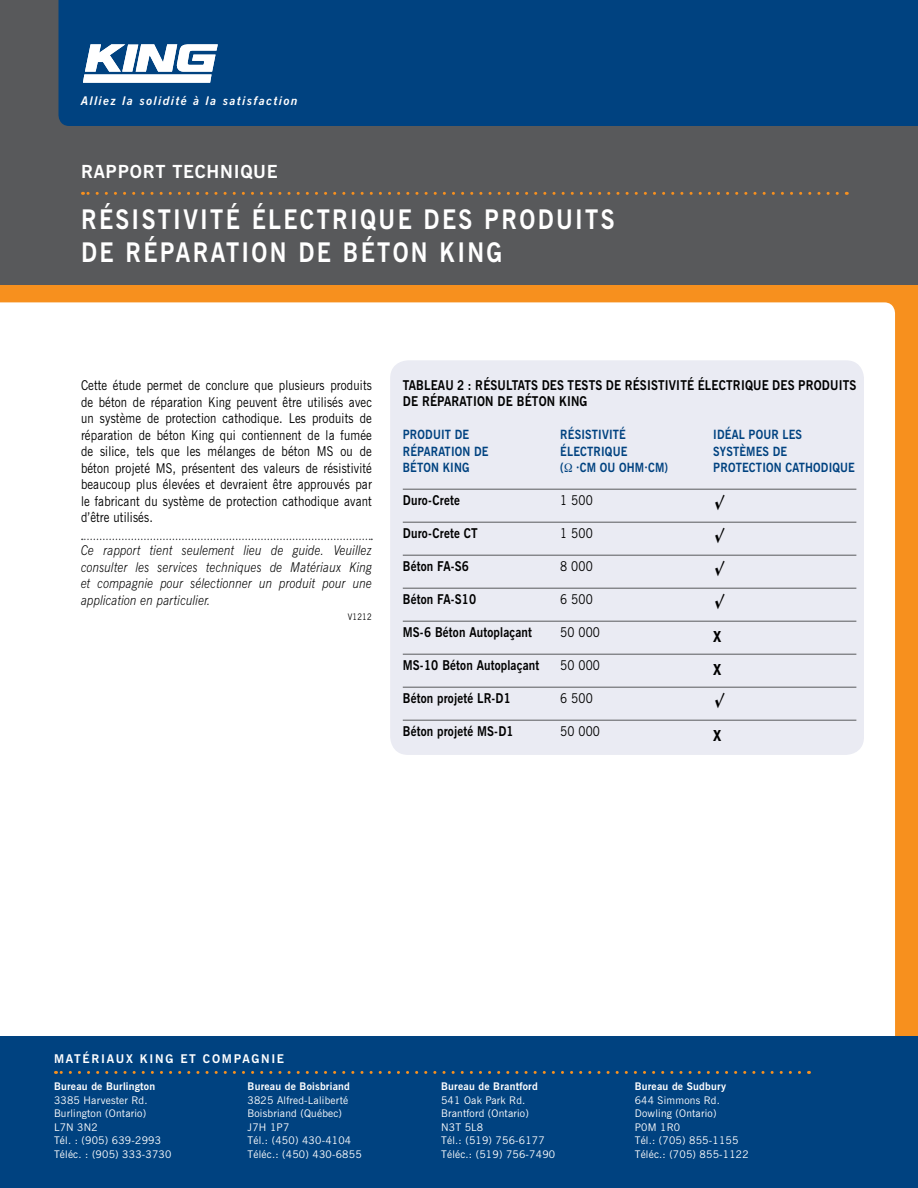
<style>
.page{position:relative;width:918px;height:1188px;background:#fff}
.page>*{position:absolute;margin:0;border:0;box-sizing:border-box;transform-origin:0 0}
.t1{font:700 27px/33px "News Gothic BT";letter-spacing:.1em;color:#fff;scale:.87 1}
.t2{font:21px "Commercial P01";color:#000;scale:.87 1}
.t3{font:700 21px "News Gothic BT";color:#000;scale:.87 1}
.t4{font:700 18px "News Gothic BT";letter-spacing:.04em;color:#fff}
.t5{font:13.5px/16.5px "News Gothic BT";letter-spacing:.015em;color:#000;text-align:justify;scale:.87 1}
.t6{font:700 13.5px/16.5px "News Gothic BT";letter-spacing:.015em;color:#000;scale:.87 1}
.t7{font:italic 300 13.5px/16.5px "News Gothic BT";letter-spacing:.015em;color:#000;text-align:justify;scale:.87 1}
.t8{font:700 12.75px "News Gothic BT";letter-spacing:.015em;color:#004280;scale:.87 1}
.t9{font:italic 700 12px "News Gothic BT";letter-spacing:.12em;color:#fff}
.t10{font:700 12px "News Gothic BT";letter-spacing:.14em;color:#fff}
.t11{font:10.5px/13.5px "News Gothic BT";letter-spacing:.02em;color:#fff}
.t12{font:700 10.5px "News Gothic BT";letter-spacing:.02em;color:#fff}
.t13{font:9px "News Gothic BT";letter-spacing:.015em;color:#000;scale:.87 1}
</style>
<div class="page">
<div style="left:0;top:0;width:918px;height:1091px;background:#f7901e"></div>
<div style="left:0;top:0;width:918px;height:285px;background:#58595b"></div>
<div style="left:0;top:302px;width:895px;height:735px;background:#fff"></div>
<div style="left:58px;top:0;width:860px;height:126px;background:#004280"></div>
<svg style="left:82px;top:192px;width:755px;height:3px"></svg>
<svg style="left:83px;top:44px;width:135px;height:39px;background:#b2c6d9"></svg>
<div style="left:0;top:1037px;width:918px;height:151px;background:#004280"></div>
<svg style="left:56px;top:1071px;width:744px;height:3px"></svg>
<svg style="left:82px;top:539px;width:290px;height:1px"></svg>
<div style="left:390px;top:360px;width:474px;height:395px;background:#eaebf3;border-radius:18px"></div>
<hr style="left:403px;top:489px;width:453px;height:1px;background:#58595b">
<hr style="left:403px;top:522px;width:453px;height:1px;background:#58595b">
<hr style="left:403px;top:555px;width:453px;height:1px;background:#58595b">
<hr style="left:403px;top:588px;width:453px;height:1px;background:#58595b">
<hr style="left:403px;top:621px;width:453px;height:1px;background:#58595b">
<hr style="left:403px;top:654px;width:453px;height:1px;background:#58595b">
<hr style="left:403px;top:687px;width:453px;height:1px;background:#58595b">
<hr style="left:403px;top:720px;width:453px;height:1px;background:#58595b">
<p class="t9" style="left:81px;top:94px;width:218px">Alliez la solidité à la satisfaction</p>
<h3 class="t4" style="left:81px;top:160px;width:198px">RAPPORT TECHNIQUE</h3>
<h1 class="t1" style="left:81px;top:203px;width:615px">RÉSISTIVITÉ ÉLECTRIQUE DES PRODUITS<br>DE RÉPARATION DE BÉTON KING</h1>
<p class="t5" style="left:81px;top:377px;width:336px">Cette étude permet de conclure que plusieurs produits de béton de réparation King peuvent être utilisés avec un système de protection cathodique. Les produits de réparation de béton King qui contiennent de la fumée de silice, tels que les mélanges de béton MS ou de béton projeté MS, présentent des valeurs de résistivité beaucoup plus élevées et devraient être approuvés par le fabricant du système de protection cathodique avant d’être utilisés.</p>
<p class="t7" style="left:81px;top:542px;width:336px">Ce rapport tient seulement lieu de guide. Veuillez consulter les services techniques de Matériaux King et compagnie pour sélectionner un produit pour une application en particulier.</p>
<p class="t13" style="left:348px;top:612px;width:29px">V1212</p>
<p class="t6" style="left:403px;top:377px;width:523px">TABLEAU 2 : RÉSULTATS DES TESTS DE RÉSISTIVITÉ ÉLECTRIQUE DES PRODUITS<br>DE RÉPARATION DE BÉTON KING</p>
<p class="t8" style="left:403px;top:427px;width:78px">PRODUIT DE</p>
<p class="t8" style="left:560px;top:427px;width:77px">RÉSISTIVITÉ</p>
<p class="t8" style="left:713px;top:427px;width:104px">I DÉAL POUR LES</p>
<p class="t8" style="left:403px;top:444px;width:100px">RÉPARATION DE</p>
<p class="t8" style="left:560px;top:444px;width:79px">ÉLECTRIQUE</p>
<p class="t8" style="left:713px;top:444px;width:87px">SYSTÈM ES DE</p>
<p class="t8" style="left:403px;top:460px;width:78px">BÉTON KING</p>
<p class="t8" style="left:560px;top:460px;width:126px">( ∙CM OU OHM ∙CM)</p>
<p class="t8" style="left:713px;top:460px;width:164px">PROTECTION CATHODIQUE</p>
<p class="t6" style="left:403px;top:492px;width:67px">DURO-CRETE</p>
<p class="t5" style="left:560px;top:492px;width:39px">1 500</p>
<h2 class="t2" style="left:713px;top:490px;width:17px">5</h2>
<p class="t6" style="left:403px;top:525px;width:79px">DURO-CRETE CT</p>
<p class="t5" style="left:560px;top:525px;width:39px">1 500</p>
<h2 class="t2" style="left:713px;top:523px;width:17px">5</h2>
<p class="t6" style="left:403px;top:558px;width:78px">BÉTON FA-S6</p>
<p class="t5" style="left:560px;top:558px;width:39px">8 000</p>
<h2 class="t2" style="left:713px;top:556px;width:17px">5</h2>
<p class="t6" style="left:403px;top:591px;width:86px">BÉTON FA-S10</p>
<p class="t5" style="left:560px;top:591px;width:39px">6 500</p>
<h2 class="t2" style="left:713px;top:589px;width:17px">5</h2>
<p class="t6" style="left:403px;top:624px;width:150px">MS-6 BÉTON AUTOPLAÇANT</p>
<p class="t5" style="left:560px;top:624px;width:47px">50 000</p>
<h2 class="t3" style="left:713px;top:622px;width:11px">X</h2>
<p class="t6" style="left:403px;top:657px;width:158px">MS-10 BÉTON AUTOPLAÇANT</p>
<p class="t5" style="left:560px;top:657px;width:47px">50 000</p>
<h2 class="t3" style="left:713px;top:655px;width:11px">X</h2>
<p class="t6" style="left:403px;top:690px;width:126px">BÉTON PROJETÉ LR-D1</p>
<p class="t5" style="left:560px;top:690px;width:39px">6 500</p>
<h2 class="t2" style="left:713px;top:688px;width:17px">5</h2>
<p class="t6" style="left:403px;top:723px;width:129px">BÉTON PROJETÉ MS-D1</p>
<p class="t5" style="left:560px;top:723px;width:47px">50 000</p>
<h2 class="t3" style="left:713px;top:721px;width:11px">X</h2>
<p class="t10" style="left:54px;top:1051px;width:232px">MATÉRIAUX KING ET COM PAGNIE</p>
<p class="t12" style="left:54px;top:1080px;width:103px">BUREAU DE BURLINGTON</p>
<p class="t11" style="left:54px;top:1093px;width:119px">3385 Harvester Rd.<br>Burlington (Ontario)<br>L7N 3N2<br>Tél. : (905) 639-2993<br>Téléc. : (905) 333-3730</p>
<p class="t12" style="left:248px;top:1080px;width:104px">BUREAU DE BOISBRIAND</p>
<p class="t11" style="left:248px;top:1093px;width:116px">3825 Alfred-Laliberté<br>Boisbriand (Québec)<br>J7H 1P7<br>Tél.: (450) 430-4104<br>Téléc.: (450) 430-6855</p>
<p class="t12" style="left:441px;top:1080px;width:98px">BUREAU DE BRANTFORD</p>
<p class="t11" style="left:441px;top:1093px;width:116px">541 Oak Park Rd.<br>Brantford (Ontario)<br>N3T 5L8<br>Tél.: (519) 756-6177<br>Téléc.: (519) 756-7490</p>
<p class="t12" style="left:635px;top:1080px;width:93px">BUREAU DE SUDBURY</p>
<p class="t11" style="left:635px;top:1093px;width:116px">644 Simmons Rd.<br>Dowling (Ontario)<br>P0M 1R0<br>Tél.: (705) 855-1155<br>Téléc.: (705) 855-1122</p>
</div>
